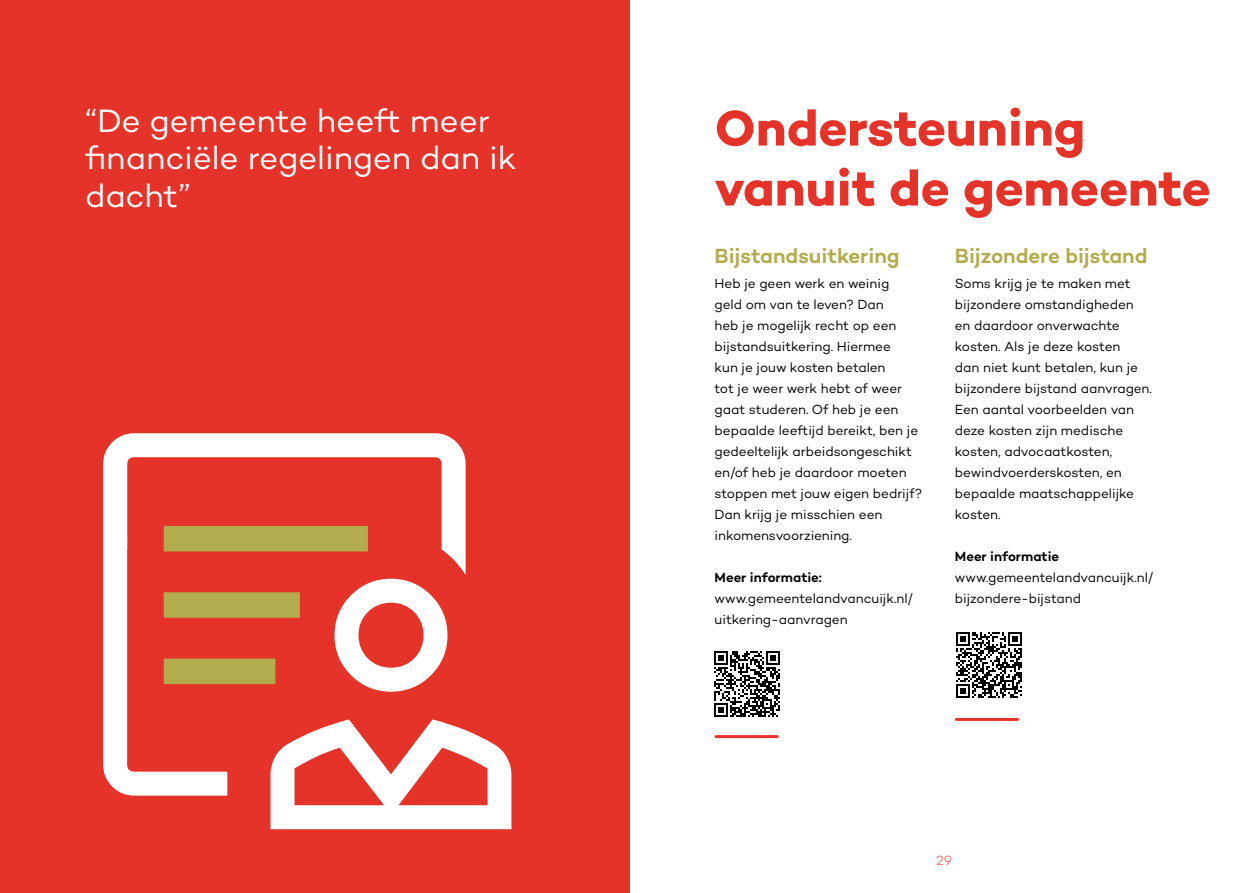
<style>
.page{position:relative;width:1259px;height:893px;background:#fff}
.page>*{position:absolute;margin:0;border:0;box-sizing:border-box;transform-origin:0 0}
.t1{font:700 51px/60px "Campton";letter-spacing:-.005em;color:#e63329}
.t2{font:33px/37.5px "Campton";letter-spacing:-.005em;color:#fff}
.t3{font:600 21px "Campton";color:#b3ac4e}
.t4{font:13.5px/21px "Campton";letter-spacing:-.005em;color:#000}
.t5{font:600 13.5px "Campton";color:#000}
.t6{font:300 13.5px "Campton";color:#e63329}
</style>
<div class="page">
<div style="left:0;top:0;width:629px;height:893px;background:#e63329"></div>
<svg style="left:103px;top:433px;width:408px;height:396px"></svg>
<div style="left:164px;top:526px;width:204px;height:25px;background:#b3ac4e"></div>
<div style="left:164px;top:592px;width:136px;height:26px;background:#b3ac4e"></div>
<div style="left:164px;top:659px;width:111px;height:25px;background:#b3ac4e"></div>
<svg style="left:956px;top:632px;width:66px;height:65px"></svg>
<svg style="left:714px;top:651px;width:65px;height:66px"></svg>
<hr style="left:716px;top:735px;width:61px;height:3px;background:#e63329">
<hr style="left:956px;top:718px;width:61px;height:3px;background:#e63329">
<h2 class="t2" style="left:85px;top:101px;width:433px">“De gemeente heeft meer financiële regelingen dan ik dacht”</h2>
<h1 class="t1" style="left:714px;top:97px;width:498px">Ondersteuning vanuit de gemeente</h1>
<h3 class="t3" style="left:714px;top:242px;width:186px">Bijstandsuitkering</h3>
<p class="t4" style="left:714px;top:273px;width:209px">Heb je geen werk en weinig<br>geld om van te leven? Dan<br>heb je mogelijk recht op een bijstandsuitkering. Hiermee<br>kun je jouw kosten betalen<br>tot je weer werk hebt of weer gaat studeren. Of heb je een bepaalde leeftijd bereikt, ben je gedeeltelijk arbeidsongeschikt en/of heb je daardoor moeten stoppen met jouw eigen bedrijf?<br>Dan krijg je misschien een inkomensvoorziening.</p>
<p class="t5" style="left:714px;top:569px;width:109px">Meer informatie:</p>
<p class="t4" style="left:714px;top:588px;width:200px">www.gemeentelandvancuijk.nl/ uitkering-aanvragen</p>
<h3 class="t3" style="left:955px;top:242px;width:194px">Bijzondere bijstand</h3>
<p class="t4" style="left:955px;top:273px;width:199px">Soms krijg je te maken met bijzondere omstandigheden en daardoor onverwachte kosten. Als je deze kosten<br>dan niet kunt betalen, kun je bijzondere bijstand aanvragen.<br>Een aantal voorbeelden van deze kosten zijn medische kosten, advocaatkosten, bewindvoerderskosten, en bepaalde maatschappelijke kosten.</p>
<p class="t5" style="left:955px;top:548px;width:106px">Meer informatie</p>
<p class="t4" style="left:955px;top:567px;width:200px">www.gemeentelandvancuijk.nl/ bijzondere-bijstand</p>
<p class="t6" style="left:936px;top:852px;width:17px">29</p>
</div>
